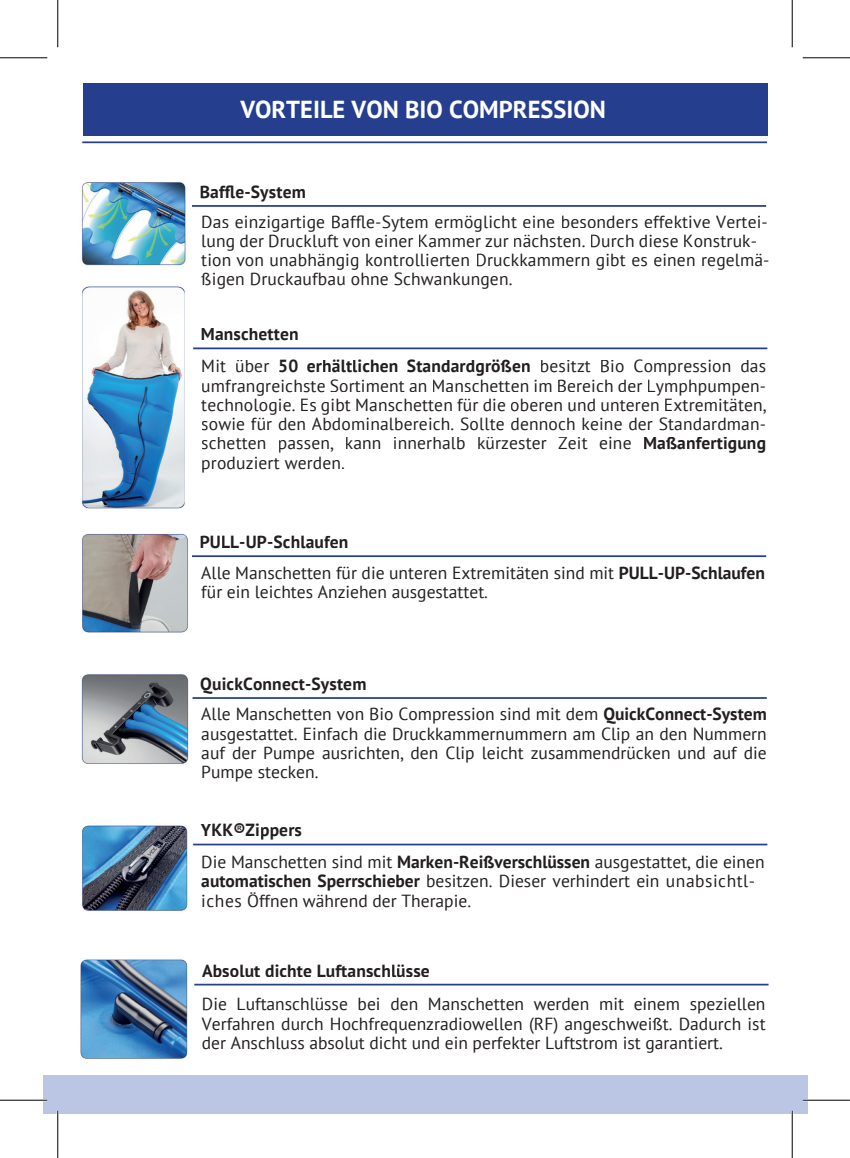
<style>
.page{position:relative;width:850px;height:1158px;background:#fff}
.page>*{position:absolute;margin:0;border:0;box-sizing:border-box;transform-origin:0 0}
.t1{font:700 24.5px "PT Sans";color:#fff}
.t2{font:17.5px/19.2px "PT Sans";letter-spacing:.01em;color:#231f20}
.t3{font:700 17.5px "PT Sans";letter-spacing:.01em;color:#231f20}
.s1{font-weight:700}
</style>
<div class="page">
<div style="left:83px;top:83px;width:685px;height:52px;background:#253f8e"></div>
<hr style="left:82px;top:141px;width:685px;height:2px;background:#253f8e">
<hr style="left:193px;top:347px;width:574px;height:2px;background:#253f8e">
<img style="left:82px;top:534px;width:106px;height:99px">
<hr style="left:192px;top:555px;width:574px;height:2px;background:#253f8e">
<hr style="left:192px;top:205px;width:574px;height:2px;background:#253f8e">
<img style="left:82px;top:182px;width:104px;height:84px">
<hr style="left:192px;top:697px;width:574px;height:1px;background:#253f8e">
<img style="left:81px;top:674px;width:108px;height:90px">
<hr style="left:193px;top:843px;width:574px;height:2px;background:#253f8e">
<img style="left:82px;top:825px;width:106px;height:86px">
<hr style="left:194px;top:983px;width:574px;height:2px;background:#253f8e">
<img style="left:80px;top:959px;width:108px;height:100px">
<img style="left:82px;top:286px;width:103px;height:222px">
<div style="left:43px;top:1075px;width:764px;height:38px;background:#bac6e4"></div>
<hr style="left:0;top:1098px;width:47px;height:3px;background:#fff">
<hr style="left:802px;top:1098px;width:48px;height:3px;background:#fff">
<hr style="left:57px;top:1110px;width:2px;height:47px;background:#fff">
<hr style="left:791px;top:1110px;width:2px;height:47px;background:#fff">
<hr style="left:0;top:57px;width:47px;height:1px;background:#000">
<hr style="left:802px;top:57px;width:48px;height:1px;background:#000">
<hr style="left:0;top:1099px;width:47px;height:1px;background:#000">
<hr style="left:802px;top:1099px;width:48px;height:1px;background:#000">
<hr style="left:57px;top:0;width:1px;height:47px;background:#000">
<hr style="left:57px;top:1110px;width:1px;height:47px;background:#000">
<hr style="left:792px;top:0;width:1px;height:47px;background:#000">
<hr style="left:792px;top:1110px;width:1px;height:47px;background:#000">
<h1 class="t1" style="left:240px;top:93px;width:367px">VORTEILE VON BIO COMPRESSION</h1>
<p class="t3" style="left:200px;top:180px;width:108px">Baffle-System</p>
<p class="t2" style="left:201px;top:211px;width:570px">Das einzigartige Baffle-Sytem ermöglicht eine besonders effektive Vertei&shy;lung der Druckluft von einer Kammer zur nächsten. Durch diese Konstruk&shy;tion von unabhängig kontrollierten Druckkammern gibt es einen regelmä&shy;ßigen Druckaufbau ohne Schwankungen.</p>
<p class="t3" style="left:201px;top:322px;width:99px">Manschetten</p>
<p class="t2" style="left:201px;top:356px;width:566px;text-align:justify">Mit über <span class="s1">50 erhältlichen Standardgrößen</span> besitzt Bio Compression das umfrangreichste Sortiment an Manschetten im Bereich der Lymphpumpen&shy;technologie. Es gibt Manschetten für die oberen und unteren Extremitäten, sowie für den Abdominalbereich. Sollte dennoch keine der Standardman&shy;schetten passen, kann innerhalb kürzester Zeit eine <span class="s1">Maßanfertigung </span>produziert werden.</p>
<p class="t3" style="left:200px;top:530px;width:150px">PULL-UP-Schlaufen</p>
<p class="t2" style="left:201px;top:562px;width:565px">Alle Manschetten für die unteren Extremitäten sind mit <span class="s1">PULL-UP-Schlaufen </span>für ein leichtes Anziehen ausgestattet.</p>
<p class="t3" style="left:200px;top:672px;width:168px">QuickConnect-System</p>
<p class="t2" style="left:201px;top:704px;width:567px;text-align:justify">Alle Manschetten von Bio Compression sind mit dem <span class="s1">QuickConnect-System </span>ausgestattet. Einfach die Druckkammernummern am Clip an den Nummern auf der Pumpe ausrichten, den Clip leicht zusammendrücken und auf die Pumpe stecken.</p>
<p class="t3" style="left:201px;top:818px;width:103px">YKK®Zippers</p>
<p class="t2" style="left:201px;top:851px;width:565px">Die Manschetten sind mit <span class="s1">Marken-Reißverschlüssen</span> ausgestattet, die einen <span class="s1">automatischen Sperrschieber</span> besitzen. Dieser verhindert ein unabsichtl&shy;iches Öffnen während der Therapie.</p>
<p class="t3" style="left:202px;top:958px;width:229px">Absolut dichte Luftanschlüsse</p>
<p class="t2" style="left:202px;top:994px;width:565px;text-align:justify">Die Luftanschlüsse bei den Manschetten werden mit einem speziellen Verfahren durch Hochfrequenzradiowellen (RF) angeschweißt. Dadurch ist der Anschluss absolut dicht und ein perfekter Luftstrom ist garantiert.</p>
</div>
